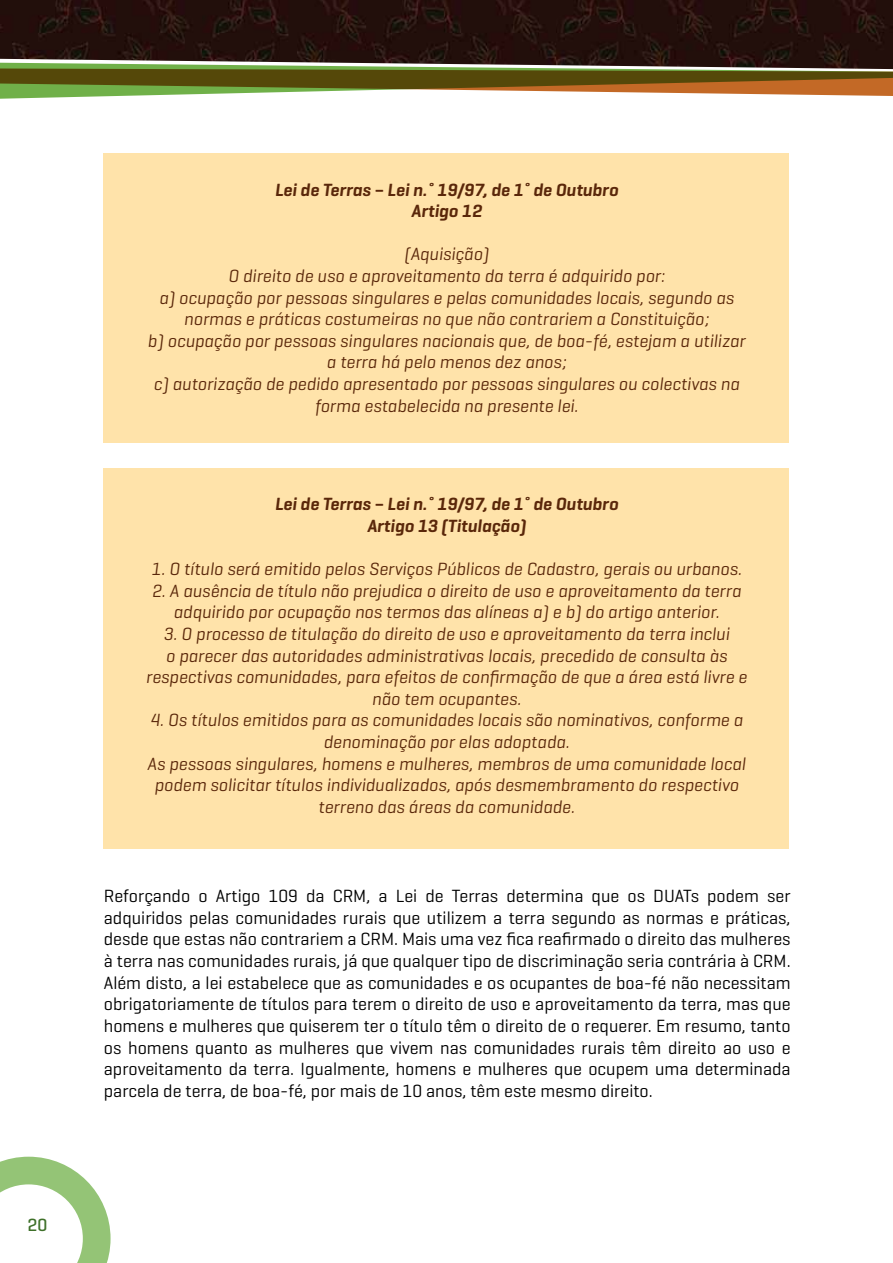
<style>
.page{position:relative;width:893px;height:1263px;background:#fff}
.page>*{position:absolute;margin:0;border:0;box-sizing:border-box;transform-origin:0 0}
.t1{font:italic 18px/21.6px "Geogrotesque";color:#5a270a;text-align:center}
.t2{font:18px/21.6px "Geogrotesque";color:#000;text-align:justify}
.t3{font:italic 600 18px/21.6px "Geogrotesque";color:#5a270a;text-align:center}
.t4{font:500 18px "Geogrotesque";color:#3e7029}
</style>
<div class="page">
<svg style="left:0;top:69px;width:893px;height:30px"></svg>
<img style="left:0;top:0;width:893px;height:69px">
<svg style="left:0;top:1157px;width:111px;height:106px"></svg>
<div style="left:104px;top:153px;width:685px;height:289px;background:#ffe3aa"></div>
<div style="left:104px;top:468px;width:685px;height:380px;background:#ffe3aa"></div>
<p class="t4" style="left:28px;top:1214px;width:21px">20</p>
<p class="t3" style="left:275px;top:178px;width:345px">Lei de Terras – Lei n.˚ 19/97, de 1˚ de Outubro<br>Artigo 12</p>
<p class="t1" style="left:148px;top:243px;width:599px">(Aquisição)<br>O direito de uso e aproveitamento da terra é adquirido por:<br>a) ocupação por pessoas singulares e pelas comunidades locais, segundo as normas e práticas costumeiras no que não contrariem a Constituição;<br>b) ocupação por pessoas singulares nacionais que, de boa-fé, estejam a utilizar a terra há pelo menos dez anos;<br>c) autorização de pedido apresentado por pessoas singulares ou colectivas na forma estabelecida na presente lei.</p>
<p class="t3" style="left:275px;top:493px;width:345px">Lei de Terras – Lei n.˚ 19/97, de 1˚ de Outubro<br>Artigo 13 (Titulação)</p>
<p class="t1" style="left:151px;top:558px;width:592px">1. O título será emitido pelos Serviços Públicos de Cadastro, gerais ou urbanos.</p>
<p class="t1" style="left:152px;top:579px;width:591px">2. A ausência de título não prejudica o direito de uso e aproveitamento da terra adquirido por ocupação nos termos das alíneas a) e b) do artigo anterior.</p>
<p class="t1" style="left:146px;top:622px;width:603px">3. O processo de titulação do direito de uso e aproveitamento da terra inclui<br>o parecer das autoridades administrativas locais, precedido de consulta às respectivas comunidades, para efeitos de confirmação de que a área está livre e não tem ocupantes.</p>
<p class="t1" style="left:147px;top:709px;width:600px">4. Os títulos emitidos para as comunidades locais são nominativos, conforme a denominação por elas adoptada.<br>As pessoas singulares, homens e mulheres, membros de uma comunidade local podem solicitar títulos individualizados, após desmembramento do respectivo terreno das áreas da comunidade.</p>
<p class="t2" style="left:104px;top:885px;width:688px">Reforçando o Artigo 109 da CRM, a Lei de Terras determina que os DUATs podem ser adquiridos pelas comunidades rurais que utilizem a terra segundo as normas e práticas, desde que estas não contrariem a CRM. Mais uma vez fica reafirmado o direito das mulheres à terra nas comunidades rurais, já que qualquer tipo de discriminação seria contrária à CRM.<br>Além disto, a lei estabelece que as comunidades e os ocupantes de boa-fé não necessitam obrigatoriamente de títulos para terem o direito de uso e aproveitamento da terra, mas que homens e mulheres que quiserem ter o título têm o direito de o requerer. Em resumo, tanto os homens quanto as mulheres que vivem nas comunidades rurais têm direito ao uso e aproveitamento da terra. Igualmente, homens e mulheres que ocupem uma determinada parcela de terra, de boa-fé, por mais de 10 anos, têm este mesmo direito.</p>
</div>
